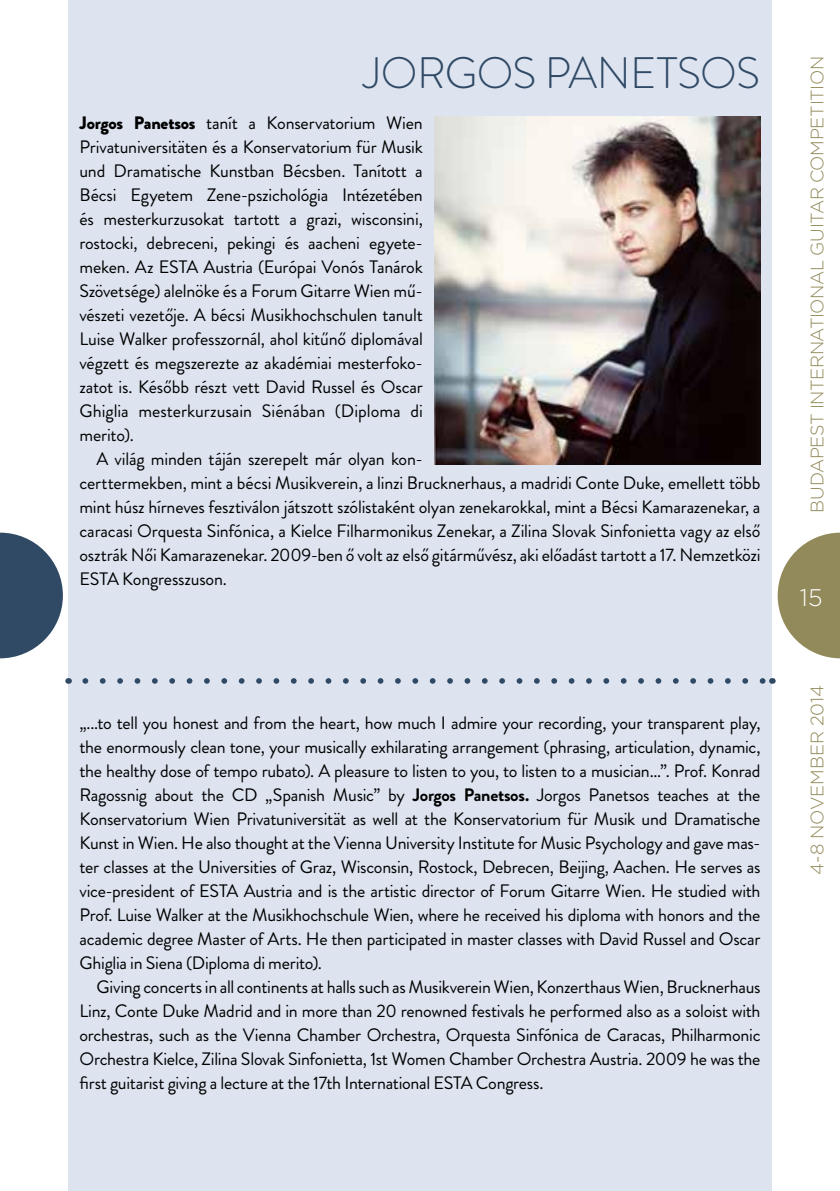
<style>
.page{position:relative;width:840px;height:1191px;background:#fff}
.page>*{position:absolute;margin:0;border:0;box-sizing:border-box;transform-origin:0 0}
.t1{font:300 44px "Brandon Grotesque";letter-spacing:-.015em;color:#304a66}
.t2{font:300 24px "Gotham";color:#fff}
.t3{font:18px/24px "Brandon Grotesque";letter-spacing:-.01em;color:#000;text-align:justify}
.t4{font:300 18px "Gotham";letter-spacing:-.02em;color:#928a5a}
.s1{font-weight:900}
.s2{font-weight:700}
</style>
<div class="page">
<div style="left:68px;top:0;width:703px;height:1191px;background:#dde4f0"></div>
<svg style="left:85px;top:678px;width:677px;height:6px"></svg>
<img style="left:434px;top:116px;width:326px;height:349px">
<svg style="left:0;top:532px;width:63px;height:126px"></svg>
<svg style="left:777px;top:532px;width:62px;height:126px"></svg>
<h1 class="t1" style="left:363px;top:42px;width:259px">JORGOS PANETS</h1>
<h1 class="t1" style="left:700px;top:42px;width:57px">OS</h1>
<p class="t4" style="left:806px;top:512px;width:458px;rotate:-90deg">Budapest Internati onal Guitar Competiti on</p>
<p class="t3" style="left:79px;top:111px;width:345px"><span class="s1">Jorgos Panetsos</span> tanít a Konservatorium Wien Privatuniversitäten és a Konservatorium für Musik und Dramatische Kunstban Bécsben. Tanított a Bécsi Egyetem Zene-pszichológia I ntézetében és mesterkurzusokat tartott a grazi, wisconsini, rostocki, debreceni, pekingi és aacheni egyete&shy;meken. Az ESTA Austria (Európai Vonós Tanárok Szövetsége) alelnöke és a Forum Gitarre Wien mű&shy;vészeti vezetője. A bécsi Musikhochschulen tanult Luise Walker professzornál, ahol kitűnő diplomával végzett és megszerezte az akadémiai mesterfoko&shy;zatot is. Később részt vett David Russel és Oscar Ghiglia mesterkurzusain Siénában (Diploma di merito).</p>
<p class="t3" style="left:79px;top:447px;width:682px;text-align:left;text-indent:17px">A világ minden táján szerepelt már olyan kon-<br>certtermekben, mint a bécsi Musikverein, a linzi Brucknerhaus, a madridi Conte Duke, emellett több mint húsz hírneves fesztiválon játszott szólistaként olyan zenekarokkal, mint a Bécsi Kamarazenekar, a caracasi Orquesta Sinfónica, a Kielce Filharmonikus Zenekar, a Zilina Slovak Sinfonietta vagy az első osztrák Női Kamarazenekar. 2009-ben ő volt az első gitárművész, aki előadást tartott a 17. Nemzetközi ESTA Kongresszuson.</p>
<h2 class="t2" style="left:799px;top:584px;width:24px">15</h2>
<p class="t3" style="left:79px;top:711px;width:682px">„...to tell you honest and from the heart, how much I admire your recording, your transparent play, the enormously clean tone, your musically exhilarating arrangement (phrasing, articulation, dynamic, the healthy dose of tempo rubato). A pleasure to listen to you, to listen to a musician...”. Prof. Konrad Ragossnig about the CD „Spanish Music” by <span class="s2">Jorgos Panetsos.</span> Jorgos Panetsos teaches at the Konservatorium Wien Privatuniversität as well at the Konservatorium für Musik und Dramatische Kunst in Wien. He also thought at the Vienna University I nstitute for Music Psychology and gave mas&shy;ter classes at the Universities of Graz, Wisconsin, Rostock, Debrecen, Beijing, Aachen. He serves as vice-president of ESTA Austria and is the artistic director of Forum Gitarre Wien. He studied with Prof. Luise Walker at the Musikhochschule Wien, where he received his diploma with honors and the academic degree Master of Arts. He then participated in master classes with David Russel and Oscar Ghiglia in Siena (Diploma di merito).</p>
<p class="t3" style="left:79px;top:975px;width:682px;text-indent:17px">Giving concerts in all continents at halls such as Musikverein Wien, Konzerthaus Wien, Brucknerhaus Linz, Conte Duke Madrid and in more than 20 renowned festivals he performed also as a soloist with orchestras, such as the Vienna Chamber Orchestra, Orquesta Sinfónica de Caracas, Philharmonic Orchestra Kielce, Zilina Slovak Sinfonietta, 1st Women Chamber Orchestra Austria. 2009 he was the first guitarist giving a lecture at the 17th I nternational ESTA Congress.</p>
<p class="t4" style="left:806px;top:875px;width:192px;rotate:-90deg">4-8 N ovember 2014</p>
</div>
